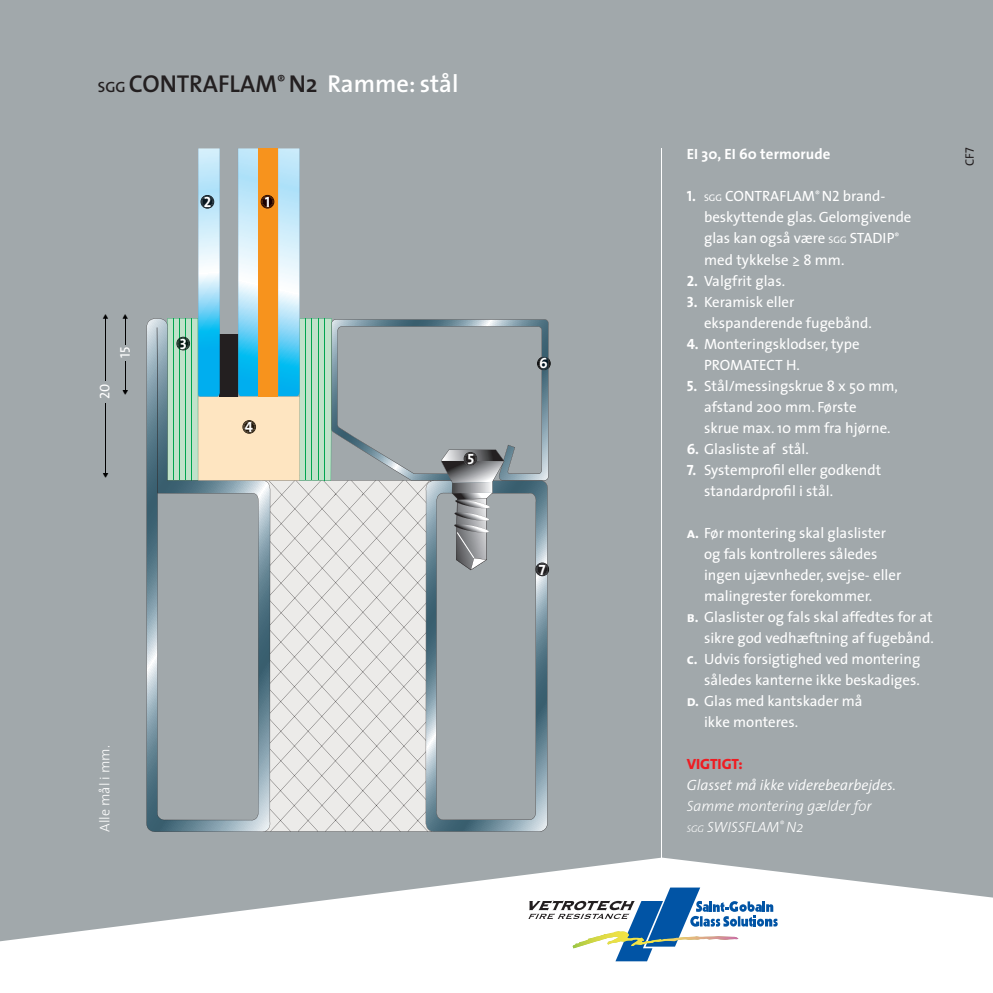
<style>
.page{position:relative;width:993px;height:993px;background:#fff}
.page>*{position:absolute;margin:0;border:0;box-sizing:border-box;transform-origin:0 0}
.t1{font:600 24.5px "The Sans";color:#231f20}
.t2{font:14.88px/21px "The Sans";color:#fff}
.t3{font:italic 300 14.88px/21px "The Sans";color:#fff}
.t4{font:italic 300 14.88px "The Sans";color:#fff}
.t5{font:700 14.88px "The Sans";letter-spacing:.01em;color:#fff}
.t6{font:800 14.88px "The Sans";letter-spacing:-.005em;color:#ee1d23}
.t7{font:14.88px "The Sans Bold Caps";color:#fff}
.t8{font:300 14px "The Sans";color:#fff}
.t9{font:14px "The Sans Caps";color:#fff}
.t10{font:12.25px "The Sans Caps";color:#231f20}
.s1{font-size:14.88px}
.s2{color:#fff}
.s3{font-family:"The Sans Bold Caps"}
.s4{font-size:9.62px}
.s5{font-family:"The Sans Caps"}
</style>
<div class="page">
<div style="left:0;top:0;width:992px;height:955px;background:#a1a8ab"></div>
<svg style="left:0;top:857px;width:992px;height:105px;fill:#fff"></svg>
<svg style="left:528px;top:887px;width:249px;height:73px;background:#bdcfdc"></svg>
<hr style="left:661px;top:148px;width:1px;height:723px;background:#fff">
<svg style="left:270px;top:820px;width:155px;height:11px;background:#e6e5e3"></svg>
<svg style="left:146px;top:318px;width:124px;height:513px;background:#7b95a1"></svg>
<svg style="left:157px;top:327px;width:10px;height:493px"></svg>
<svg style="left:425px;top:820px;width:122px;height:11px"></svg>
<svg style="left:167px;top:148px;width:383px;height:672px"></svg>
<hr style="left:105px;top:318px;width:1px;height:154px;background:#000">
<hr style="left:104px;top:380px;width:4px;height:22px;background:#a1a8ab">
<hr style="left:125px;top:318px;width:1px;height:71px;background:#000">
<hr style="left:124px;top:345px;width:4px;height:16px;background:#a1a8ab">
<h1 class="t1" style="left:98px;top:63px;width:362px"><span class="s1">SGG</span> CONTRAFLAM<sup>®</sup> N2 <span class="s2">Ramme: stål</span></h1>
<p class="t7" style="left:204px;top:189px;width:9px">2</p>
<p class="t7" style="left:265px;top:189px;width:7px">1</p>
<p class="t9" style="left:113px;top:358px;width:13px;rotate:-90deg">15</p>
<p class="t9" style="left:93px;top:399px;width:17px;rotate:-90deg">20</p>
<p class="t7" style="left:180px;top:331px;width:9px">3</p>
<p class="t7" style="left:245px;top:414px;width:10px">4</p>
<p class="t7" style="left:467px;top:446px;width:8px">5</p>
<p class="t7" style="left:539px;top:351px;width:10px">6</p>
<p class="t7" style="left:538px;top:557px;width:8px">7</p>
<p class="t8" style="left:93px;top:831px;width:88px;rotate:-90deg">Alle mål i mm.</p>
<p class="t5" style="left:686px;top:142px;width:145px">EI 30, EI 60 termorude</p>
<p class="t2" style="left:703px;top:185px;width:209px;text-indent:-17px"><span class="s3">1.</span> <span class="s4">SGG</span> CONTRAFLAM<sup>®</sup> N<span class="s5">2</span> brand&shy;beskyttende glas. Gelomgivende glas kan også være <span class="s4">SGG</span> STADIP<sup>® </sup>med tykkelse <span class="s5">≥</span> 8 mm.</p>
<p class="t2" style="left:686px;top:269px;width:100px"><span class="s3">2.</span> Valgfrit glas.</p>
<p class="t2" style="left:703px;top:290px;width:169px;text-indent:-17px"><span class="s3">3.</span> Keramisk eller ekspanderende fugebånd.</p>
<p class="t2" style="left:703px;top:332px;width:157px;text-indent:-17px"><span class="s3">4.</span> Monteringsklodser, type<br>PROMATECT H.</p>
<p class="t2" style="left:703px;top:374px;width:195px;text-indent:-17px"><span class="s3">5.</span> Stål/messingskrue 8 x 50 mm, afstand 200 mm. Første<br>skrue max. 10 mm fra hjørne.</p>
<p class="t2" style="left:686px;top:437px;width:124px"><span class="s3">6.</span> Glasliste af stål.</p>
<p class="t2" style="left:703px;top:458px;width:179px;text-indent:-17px"><span class="s3">7.</span> Systemprofil eller godkendt standardprofil i stål.</p>
<p class="t2" style="left:686px;top:521px;width:201px"><span class="s3">a.</span> Før montering skal glaslister</p>
<p class="t2" style="left:703px;top:542px;width:175px">og fals kontrolleres således</p>
<p class="t2" style="left:703px;top:563px;width:199px">ingen ujævnheder, svejse- eller</p>
<p class="t2" style="left:703px;top:584px;width:170px">malingrester forekommer.</p>
<p class="t2" style="left:686px;top:605px;width:247px"><span class="s3">b.</span> Glaslister og fals skal affedtes for at</p>
<p class="t2" style="left:703px;top:626px;width:231px">sikre god vedhæftning af fugebånd.</p>
<p class="t2" style="left:686px;top:647px;width:235px"><span class="s3">c.</span> Udvis forsigtighed ved montering</p>
<p class="t2" style="left:703px;top:668px;width:217px">således kanterne ikke beskadiges.</p>
<p class="t2" style="left:686px;top:689px;width:177px"><span class="s3">d.</span> Glas med kantskader må</p>
<p class="t2" style="left:703px;top:710px;width:96px">ikke monteres.</p>
<p class="t6" style="left:686px;top:751px;width:57px">VIGTIGT:</p>
<p class="t4" style="left:686px;top:772px;width:211px">Glasset må ikke viderebearbejdes.</p>
<p class="t3" style="left:686px;top:794px;width:186px">Samme montering gælder for<br><span class="s4">SGG</span> SWISSFLAM<sup>®</sup> N2</p>
<p class="t10" style="left:959px;top:166px;width:20px;rotate:-90deg">CF7</p>
</div>
